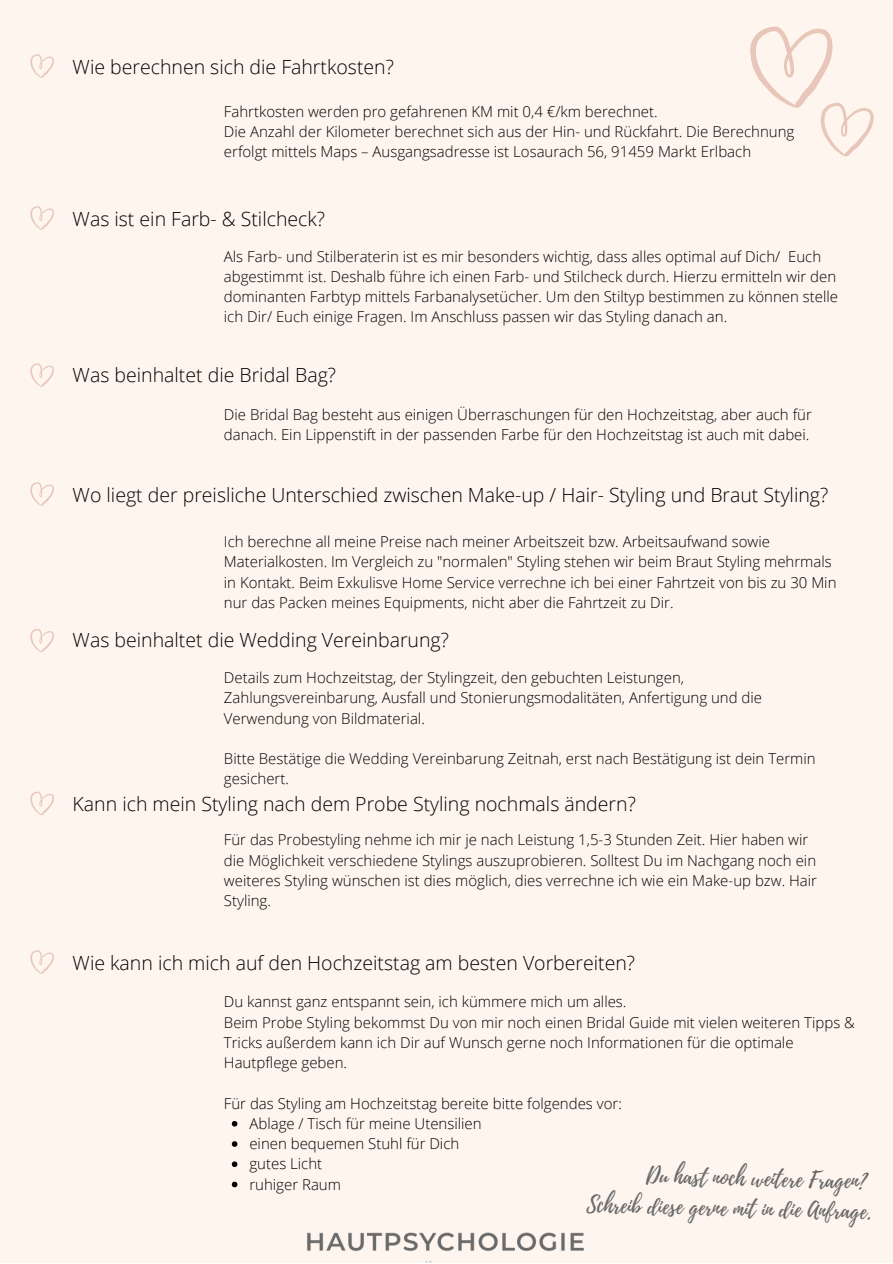
<style>
.page{position:relative;width:893px;height:1264px;background:#fff}
.page>*{position:absolute;margin:0;border:0;box-sizing:border-box;transform-origin:0 0}
.t1{font:21.75px/30px "Playlist Script";color:#696a69;text-align:right}
.t2{font:300 19.5px "Open Sans";color:#000}
.t3{font:300 15px/20.2px "Open Sans";color:#000}
</style>
<div class="page">
<div style="left:0;top:0;width:892px;height:1262px;background:#fef5ee"></div>
<img style="left:307px;top:1232px;width:277px;height:30px">
<svg style="left:750px;top:26px;width:123px;height:131px"></svg>
<svg style="left:30px;top:54px;width:24px;height:24px"></svg>
<svg style="left:30px;top:206px;width:24px;height:24px"></svg>
<svg style="left:30px;top:363px;width:24px;height:24px"></svg>
<svg style="left:30px;top:482px;width:24px;height:24px"></svg>
<svg style="left:30px;top:791px;width:24px;height:24px"></svg>
<svg style="left:232px;top:1121px;width:5px;height:5px"></svg>
<svg style="left:232px;top:1141px;width:5px;height:5px"></svg>
<svg style="left:232px;top:1161px;width:5px;height:5px"></svg>
<svg style="left:232px;top:1181px;width:5px;height:6px"></svg>
<svg style="left:30px;top:950px;width:24px;height:23px"></svg>
<svg style="left:30px;top:629px;width:24px;height:23px"></svg>
<h2 class="t2" style="left:73px;top:54px;width:323px">Wie berechnen sich die Fahrtkosten?</h2>
<p class="t3" style="left:224px;top:101px;width:572px">Fahrtkosten werden pro gefahrenen KM mit 0,4 €/km berechnet.<br>Die Anzahl der Kilometer berechnet sich aus der Hin- und Rückfahrt. Die Berechnung erfolgt mittels Maps – Ausgangsadresse ist Losaurach 56, 91459 Markt Erlbach</p>
<h2 class="t2" style="left:73px;top:205px;width:254px">Was ist ein Farb- &amp; Stilcheck?</h2>
<p class="t3" style="left:224px;top:246px;width:615px">Als Farb- und Stilberaterin ist es mir besonders wichtig, dass alles optimal auf Dich/ Euch abgestimmt ist. Deshalb führe ich einen Farb- und Stilcheck durch. Hierzu ermitteln wir den dominanten Farbtyp mittels Farbanalysetücher. Um den Stiltyp bestimmen zu können stelle ich Dir/ Euch einige Fragen. Im Anschluss passen wir das Styling danach an.</p>
<h2 class="t2" style="left:73px;top:361px;width:265px">Was beinhaltet die Bridal Bag?</h2>
<p class="t3" style="left:224px;top:404px;width:589px">Die Bridal Bag besteht aus einigen Überraschungen für den Hochzeitstag, aber auch für danach. Ein Lippenstift in der passenden Farbe für den Hochzeitstag ist auch mit dabei.</p>
<h2 class="t2" style="left:73px;top:481px;width:757px">Wo liegt der preisliche Unterschied zwischen Make-up / Hair- Styling und Braut Styling?</h2>
<p class="t3" style="left:224px;top:531px;width:614px">Ich berechne all meine Preise nach meiner Arbeitszeit bzw. Arbeitsaufwand sowie Materialkosten. Im Vergleich zu "normalen" Styling stehen wir beim Braut Styling mehrmals in Kontakt. Beim Exkulisve Home Service verrechne ich bei einer Fahrtzeit von bis zu 30 Min nur das Packen meines Equipments, nicht aber die Fahrtzeit zu Dir.</p>
<h2 class="t2" style="left:73px;top:626px;width:378px">Was beinhaltet die Wedding Vereinbarung?</h2>
<p class="t3" style="left:224px;top:667px;width:539px">Details zum Hochzeitstag, der Stylingzeit, den gebuchten Leistungen,<br>Zahlungsvereinbarung, Ausfall und Stonierungsmodalitäten, Anfertigung und die<br>Verwendung von Bildmaterial.</p>
<p class="t3" style="left:224px;top:748px;width:593px">Bitte Bestätige die Wedding Vereinbarung Zeitnah, erst nach Bestätigung ist dein Termin gesichert.</p>
<h2 class="t2" style="left:73px;top:790px;width:564px">Kann ich mein Styling nach dem Probe Styling nochmals ändern?</h2>
<p class="t3" style="left:224px;top:829px;width:594px">Für das Probestyling nehme ich mir je nach Leistung 1,5-3 Stunden Zeit. Hier haben wir die Möglichkeit verschiedene Stylings auszuprobieren. Solltest Du im Nachgang noch ein weiteres Styling wünschen ist dies möglich, dies verrechne ich wie ein Make-up bzw. Hair Styling.</p>
<h2 class="t2" style="left:73px;top:949px;width:564px">Wie kann ich mich auf den Hochzeitstag am besten Vorbereiten?</h2>
<p class="t3" style="left:224px;top:991px;width:632px">Du kannst ganz entspannt sein, ich kümmere mich um alles.<br>Beim Probe Styling bekommst Du von mir noch einen Bridal Guide mit vielen weiteren Tipps &amp; Tricks außerdem kann ich Dir auf Wunsch gerne noch Informationen für die optimale Hautpflege geben.</p>
<p class="t3" style="left:224px;top:1092px;width:399px">Für das Styling am Hochzeitstag bereite bitte folgendes vor:</p>
<p class="t3" style="left:249px;top:1112px;width:234px">Ablage / Tisch für meine Utensilien einen bequemen Stuhl für Dich gutes Licht<br>ruhiger Raum</p>
<h1 class="t1" style="left:587px;top:1161px;width:287px;rotate:1deg">Du hast noch weitere Fragen?<br>Schreib diese gerne mit in die Anfrage.</h1>
</div>
